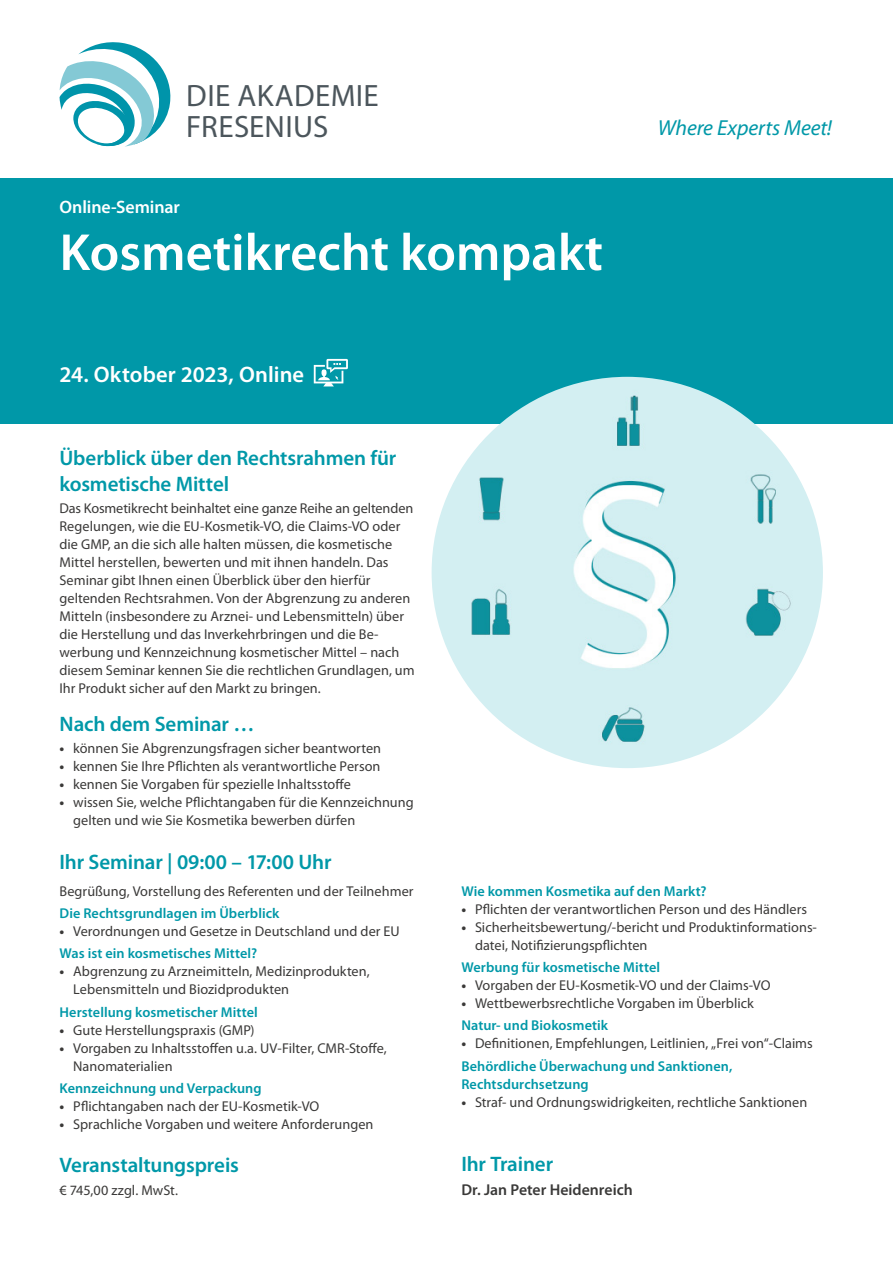
<style>
.page{position:relative;width:893px;height:1263px;background:#fff}
.page>*{position:absolute;margin:0;border:0;box-sizing:border-box;transform-origin:0 0}
.t1{font:600 52.5px "Myriad Pro";color:#fff}
.t2{font:31.05px/31px "Myriad Pro";letter-spacing:.01em;color:#4c565c}
.t3{font:600 22.5px "Myriad Pro";color:#fff}
.t4{font:italic 21.75px "Myriad Pro";letter-spacing:-.005em;color:#0098a8}
.t5{font:600 21px/25.2px "Myriad Pro";letter-spacing:-.005em;color:#0098a8}
.t6{font:600 18px "Myriad Pro";letter-spacing:-.005em;color:#fff}
.t7{font:600 15.75px "Myriad Pro";color:#3a3938}
.t8{font:14.25px/18px "Myriad Pro";color:#3a3938}
.t9{font:600 14.25px "Myriad Pro";letter-spacing:.005em;color:#0098a8}
.s1{font-weight:700}
.s2{font-weight:600;color:#0098a8}
</style>
<div class="page">
<div style="left:0;top:178px;width:893px;height:245px;background:#0098a8"></div>
<svg style="left:60px;top:42px;width:111px;height:105px"></svg>
<svg style="left:314px;top:359px;width:34px;height:27px"></svg>
<img style="left:432px;top:377px;width:391px;height:391px">
<h2 class="t2" style="left:186px;top:79px;width:194px">DIE AKADEMIE<br>FRESENIUS</h2>
<p class="t6" style="left:60px;top:196px;width:122px">Online-Seminar</p>
<h1 class="t1" style="left:60px;top:219px;width:545px">Kosmetikrecht kompakt</h1>
<h3 class="t3" style="left:60px;top:360px;width:246px">24. Oktober 2023, Online</h3>
<h3 class="t4" style="left:658px;top:114px;width:176px">Where Experts Meet!</h3>
<h3 class="t5" style="left:60px;top:445px;width:338px">Überblick über den Rechtsrahmen für kosmetische Mittel</h3>
<p class="t8" style="left:60px;top:499px;width:357px">Das Kosmetikrecht beinhaltet eine ganze Reihe an geltenden Regelungen, wie die EU-Kosmetik-VO, die Claims-VO oder die GMP, an die sich alle halten müssen, die kosmetische Mittel herstellen, bewerten und mit ihnen handeln. Das Seminar gibt Ihnen einen Überblick über den hierfür geltenden Rechtsrahmen. Von der Abgrenzung zu anderen Mitteln (insbesondere zu Arznei- und Lebensmitteln) über die Herstellung und das Inverkehrbringen und die Be&shy;werbung und Kennzeichnung kosmetischer Mittel – nach diesem Seminar kennen Sie die rechtlichen Grundlagen, um Ihr Produkt sicher auf den Markt zu bringen.</p>
<h3 class="t5" style="left:60px;top:711px;width:196px">Nach dem Seminar …</h3>
<p class="t8" style="left:60px;top:739px;width:323px"><span class="s1">•</span> können Sie Abgrenzungsfragen sicher beantworten</p>
<p class="t8" style="left:60px;top:757px;width:322px"><span class="s1">•</span> kennen Sie Ihre Pflichten als verantwortliche Person</p>
<p class="t8" style="left:60px;top:775px;width:293px"><span class="s1">•</span> kennen Sie Vorgaben für spezielle Inhaltsstoffe</p>
<p class="t8" style="left:73px;top:793px;width:342px;text-indent:-14px"><span class="s1">•</span> wissen Sie, welche Pflichtangaben für die Kennzeichnung gelten und wie Sie Kosmetika bewerben dürfen</p>
<h3 class="t5" style="left:60px;top:849px;width:273px">Ihr Seminar | 09:00 – 17:00 Uhr</h3>
<p class="t8" style="left:60px;top:882px;width:356px">Begrüßung, Vorstellung des Referenten und der Teilnehmer</p>
<p class="t9" style="left:60px;top:904px;width:221px">Die Rechtsgrundlagen im Überblick</p>
<p class="t8" style="left:60px;top:920px;width:342px;line-height:22.2px"><span class="s1">•</span> Verordnungen und Gesetze in Deutschland und der EU<br><span class="s2">Was ist ein kosmetisches Mittel?</span></p>
<p class="t8" style="left:73px;top:962px;width:298px;text-indent:-14px"><span class="s1">•</span> Abgrenzung zu Arzneimitteln, Medizinprodukten,<br>Lebensmitteln und Biozidprodukten</p>
<p class="t9" style="left:60px;top:1003px;width:200px">Herstellung kosmetischer Mittel</p>
<p class="t8" style="left:60px;top:1020px;width:197px"><span class="s1">•</span> Gute Herstellungspraxis (GMP)</p>
<p class="t8" style="left:73px;top:1038px;width:315px;text-indent:-14px"><span class="s1">•</span> Vorgaben zu Inhaltsstoffen u.a. UV-Filter, CMR-Stoffe,<br>Nanomaterialien</p>
<p class="t9" style="left:60px;top:1079px;width:204px">Kennzeichnung und Verpackung</p>
<p class="t8" style="left:60px;top:1097px;width:261px"><span class="s1">•</span> Pflichtangaben nach der EU-Kosmetik-VO</p>
<p class="t8" style="left:60px;top:1115px;width:315px"><span class="s1">•</span> Sprachliche Vorgaben und weitere Anforderungen</p>
<h3 class="t5" style="left:60px;top:1152px;width:181px">Veranstaltungspreis</h3>
<p class="t8" style="left:60px;top:1181px;width:120px">€ 745,00 zzgl. MwSt.</p>
<p class="t9" style="left:461px;top:882px;width:247px">Wie kommen Kosmetika auf den Markt?</p>
<p class="t8" style="left:461px;top:900px;width:347px"><span class="s1">•</span> Pflichten der verantwortlichen Person und des Händlers</p>
<p class="t8" style="left:475px;top:918px;width:343px;text-indent:-14px"><span class="s1">•</span> Sicherheitsbewertung/-bericht und Produktinformations&shy;datei, Notifizierungspflichten</p>
<p class="t9" style="left:461px;top:958px;width:200px">Werbung für kosmetische Mittel</p>
<p class="t8" style="left:461px;top:976px;width:311px"><span class="s1">•</span> Vorgaben der EU-Kosmetik-VO und der Claims-VO</p>
<p class="t8" style="left:461px;top:992px;width:294px;line-height:22.2px"><span class="s1">•</span> Wettbewerbsrechtliche Vorgaben im Überblick<br><span class="s2">Natur- und Biokosmetik</span></p>
<p class="t8" style="left:461px;top:1032px;width:353px;line-height:22.2px"><span class="s1">•</span> Definitionen, Empfehlungen, Leitlinien, „Frei von“-Claims<br><span class="s2">Behördliche Überwachung und Sanktionen,</span></p>
<p class="t9" style="left:461px;top:1075px;width:129px">Rechtsdurchsetzung</p>
<p class="t8" style="left:461px;top:1092px;width:347px"><span class="s1">•</span> Straf- und Ordnungswidrigkeiten, rechtliche Sanktionen</p>
<h3 class="t5" style="left:461px;top:1151px;width:93px">Ihr Trainer</h3>
<p class="t7" style="left:461px;top:1179px;width:173px">Dr. Jan Peter Heidenreich</p>
</div>
